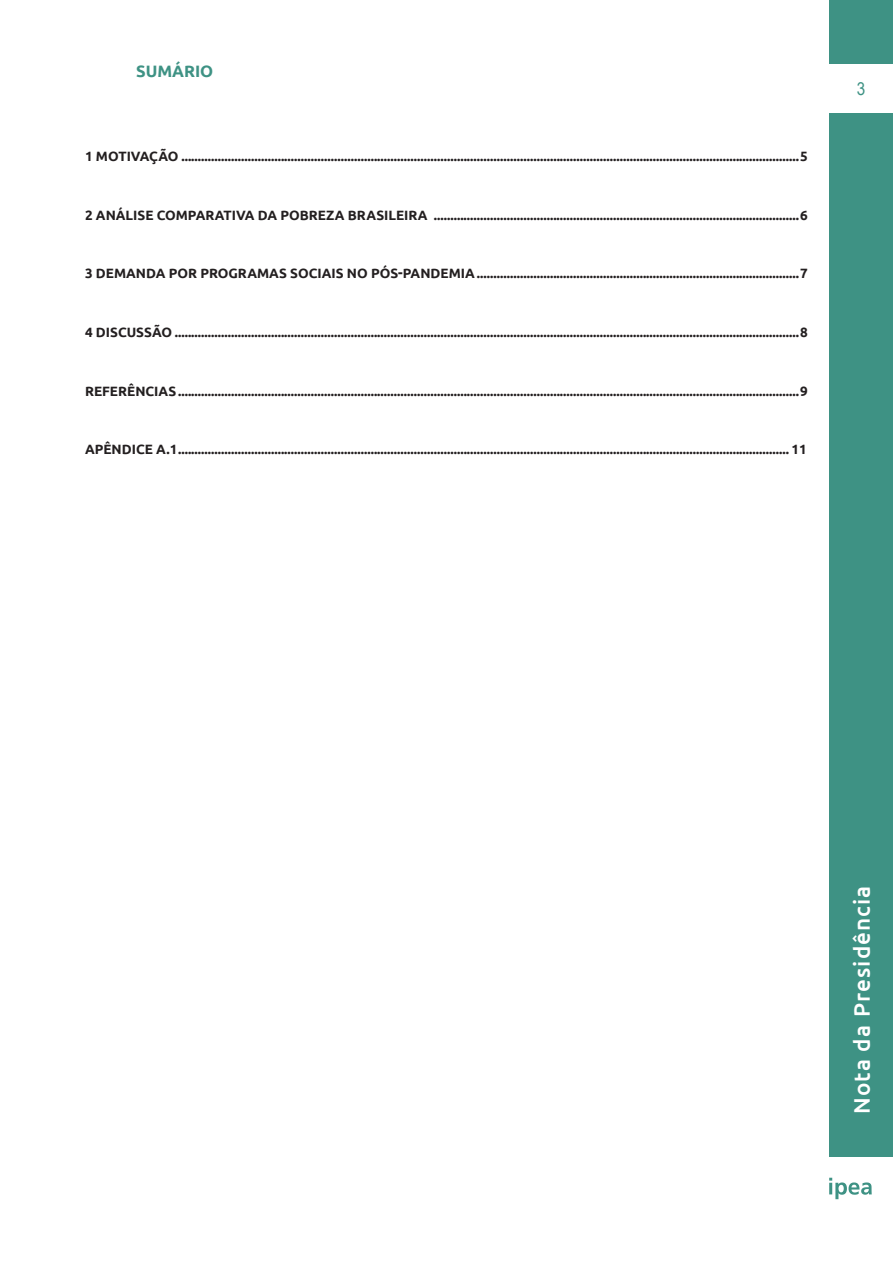
<style>
.page{position:relative;width:893px;height:1263px;background:#fff}
.page>*{position:absolute;margin:0;border:0;box-sizing:border-box;transform-origin:0 0}
.t1{font:500 22.5px "Ubuntu";letter-spacing:.05em;color:#fff}
.t2{font:18px "Arial";color:#3e9284;scale:.85 1}
.sumario-titulo{font:700 16.5px "Ubuntu";color:#3e9284}
.t3{font:700 13.5px "Ubuntu";color:#231f20}
</style>
<div class="page">
<div style="left:829px;top:113px;width:64px;height:1043px;background:#3e9284"></div>
<div style="left:829px;top:0;width:64px;height:64px;background:#3e9284"></div>
<svg style="left:829px;top:1178px;width:43px;height:21px"></svg>
<p class="sumario-titulo" style="left:136px;top:61px;width:79px">SUMÁRIO</p>
<p class="t3" style="left:85px;top:148px;width:724px">1 MOTIVAÇÃO ..........................................................................................................................................................................................5</p>
<p class="t3" style="left:85px;top:207px;width:724px">2 ANÁLISE COMPARATIVA DA POBREZA BRASILEIRA ..............................................................................................................6</p>
<p class="t3" style="left:85px;top:265px;width:724px">3 DEMANDA POR PROGRAMAS SOCIAIS NO PÓS-PANDEMIA .................................................................................................7</p>
<p class="t3" style="left:85px;top:324px;width:724px">4 DISCUSSÃO ............................................................................................................................................................................................8</p>
<p class="t3" style="left:85px;top:383px;width:724px">REFERÊNCIAS...........................................................................................................................................................................................9</p>
<p class="t3" style="left:85px;top:441px;width:723px">APÊNDICE A.1........................................................................................................................................................................................ 11</p>
<h2 class="t2" style="left:857px;top:76px;width:12px">3</h2>
<h1 class="t1" style="left:848px;top:1114px;width:230px;rotate:-90deg">Nota da Presidência</h1>
</div>
